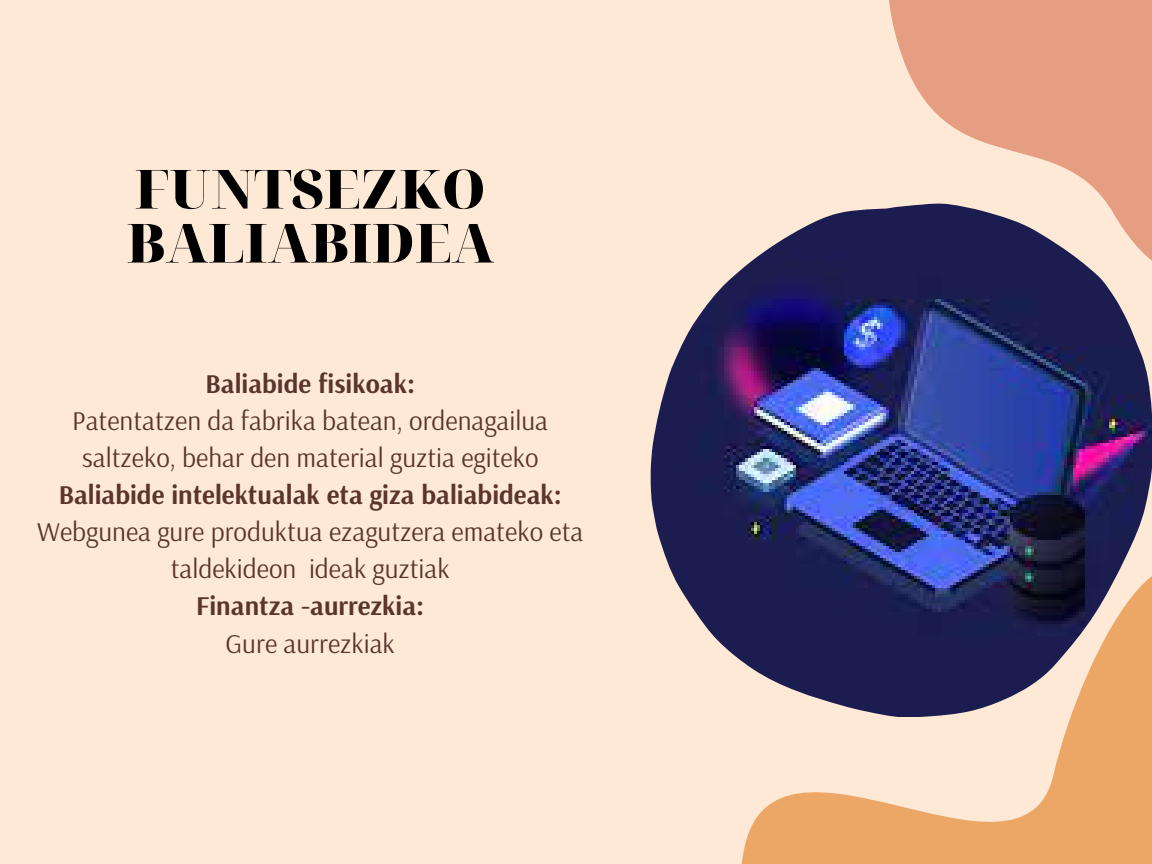
<style>
.page{position:relative;width:1152px;height:864px;background:#fee9d6}
.page>*{position:absolute;margin:0;border:0;box-sizing:border-box;transform-origin:0 0}
.t1{font:900 54px/54px "Noto Serif Display";color:#000}
.t2{font:27px/37.2px "Arsenal";color:#5a352c;text-align:center}
.t3{font:700 27px "Arsenal";color:#5a352c}
</style>
<div class="page">
<img style="left:651px;top:211px;width:501px;height:366px">
<svg style="left:851px;top:0;width:301px;height:341px"></svg>
<svg style="left:674px;top:556px;width:478px;height:308px"></svg>
<p class="t1" style="left:127px;top:161px;width:369px">FUNTSEZKO<br>BALIABIDEA</p>
<p class="t3" style="left:206px;top:366px;width:211px">Baliabide fisikoak:</p>
<p class="t2" style="left:72px;top:401px;width:477px">Patentatzen da fabrika batean, ordenagailua saltzeko, behar den material guztia egiteko</p>
<p class="t3" style="left:59px;top:477px;width:505px">Baliabide intelektualak eta giza baliabideak:</p>
<p class="t2" style="left:37px;top:512px;width:548px">Webgunea gure produktua ezagutzera emateko eta taldekideon ideak guztiak</p>
<p class="t3" style="left:196px;top:588px;width:229px">Finantza -aurrezkia:</p>
<p class="t2" style="left:226px;top:624px;width:171px">Gure aurrezkiak</p>
</div>
